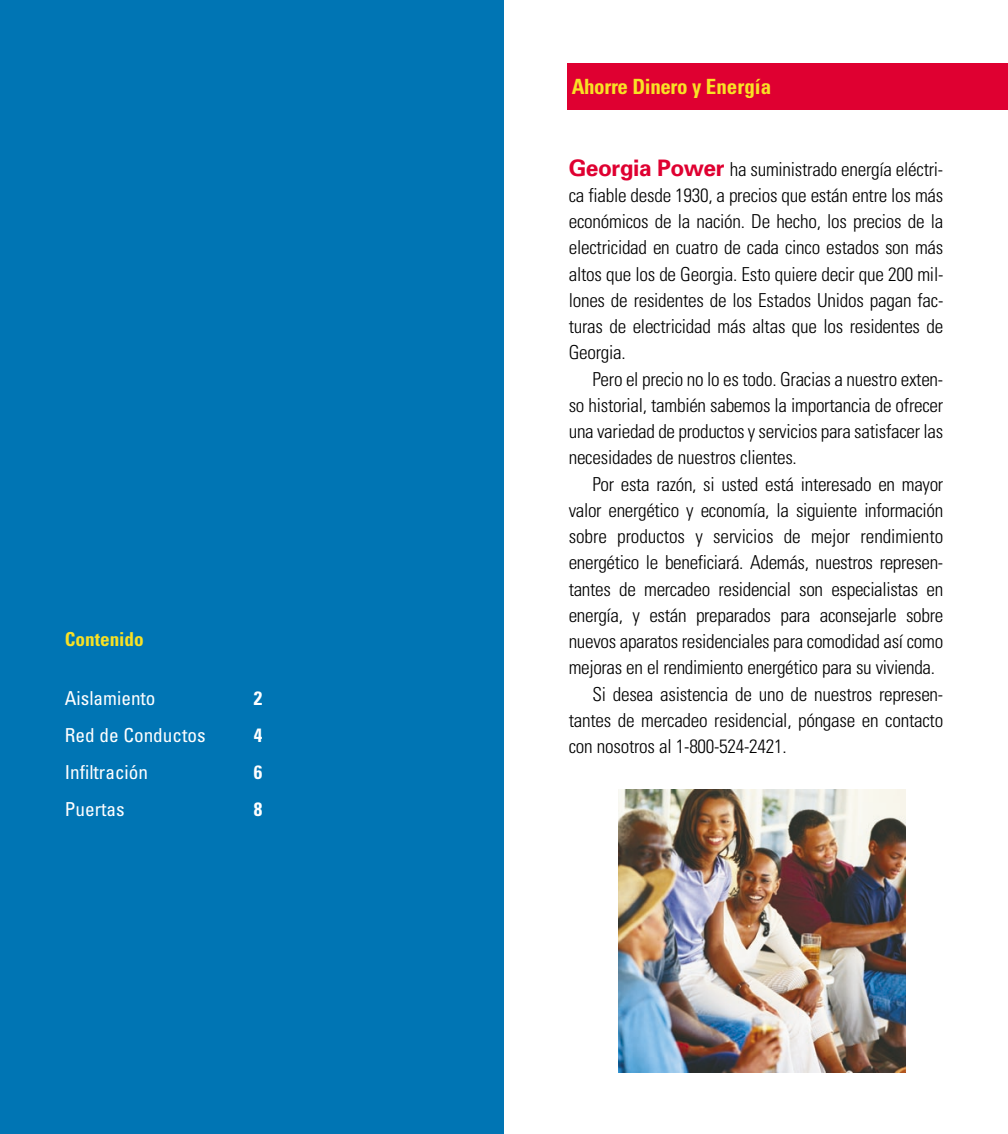
<style>
.page{position:relative;width:1008px;height:1134px;background:#fff}
.page>*{position:absolute;margin:0;border:0;box-sizing:border-box;transform-origin:0 0}
.t1{font:700 condensed 21px "Univers";letter-spacing:-.02em;color:#f8e125}
.t2{font:300 condensed 19.25px/26.2px "Univers";letter-spacing:-.02em;color:#000;text-align:justify}
.t3{font:condensed 19.25px "Univers";color:#fff}
.t4{font:700 condensed 19.25px "Univers";color:#f8e125}
.t5{font:700 condensed 19.25px "Univers";color:#fff}
.s1{font-weight:700;font-stretch:normal;font-size:22.75px;color:#df0031}
</style>
<div class="page">
<div style="left:567px;top:63px;width:441px;height:46px;background:#df0031"></div>
<img style="left:618px;top:789px;width:287px;height:284px">
<div style="left:0;top:0;width:504px;height:1134px;background:#0075b4"></div>
<p class="t4" style="left:65px;top:632px;width:81px">Contenido</p>
<p class="t3" style="left:65px;top:692px;width:92px">Aislamiento</p>
<p class="t5" style="left:254px;top:692px;width:10px">2</p>
<p class="t3" style="left:65px;top:728px;width:142px">Red de Conductos</p>
<p class="t5" style="left:254px;top:728px;width:10px">4</p>
<p class="t3" style="left:65px;top:765px;width:85px">Infiltración</p>
<p class="t5" style="left:254px;top:765px;width:10px">6</p>
<p class="t3" style="left:65px;top:802px;width:61px">Puertas</p>
<p class="t5" style="left:254px;top:802px;width:10px">8</p>
<p class="t1" style="left:572px;top:79px;width:201px">Ahorre Dinero y Energía</p>
<p class="t2" style="left:569px;top:158px;width:376px"><span class="s1">Georgia Power</span> ha suministrado energía eléctri&shy;ca fiable desde 1930, a precios que están entre los más económicos de la nación. De hecho, los precios de la electricidad en cuatro de cada cinco estados son más altos que los de Georgia. Esto quiere decir que 200 mil&shy;lones de residentes de los Estados Unidos pagan fac&shy;turas de electricidad más altas que los residentes de Georgia.</p>
<p class="t2" style="left:569px;top:368px;width:376px;text-indent:24px">Pero el precio no lo es todo. Gracias a nuestro exten&shy;so historial, también sabemos la importancia de ofrecer una variedad de productos y servicios para satisfacer las necesidades de nuestros clientes.</p>
<p class="t2" style="left:592px;top:473px;width:352px">Por esta razón, si usted está interesado en mayor</p>
<p class="t2" style="left:569px;top:499px;width:376px">valor energético y economía, la siguiente información</p>
<p class="t2" style="left:569px;top:525px;width:376px">sobre productos y servicios de mejor rendimiento</p>
<p class="t2" style="left:569px;top:551px;width:376px">energético le beneficiará. Además, nuestros represen-</p>
<p class="t2" style="left:569px;top:578px;width:376px">tantes de mercadeo residencial son especialistas en</p>
<p class="t2" style="left:569px;top:604px;width:376px">energía, y están preparados para aconsejarle sobre</p>
<p class="t2" style="left:569px;top:630px;width:376px">nuevos aparatos residenciales para comodidad así como</p>
<p class="t2" style="left:569px;top:656px;width:368px">mejoras en el rendimiento energético para su vivienda.</p>
<p class="t2" style="left:592px;top:683px;width:352px">Si desea asistencia de uno de nuestros represen-</p>
<p class="t2" style="left:569px;top:709px;width:376px">tantes de mercadeo residencial, póngase en contacto</p>
<p class="t2" style="left:569px;top:735px;width:219px">con nosotros al 1-800-524-2421.</p>
</div>
